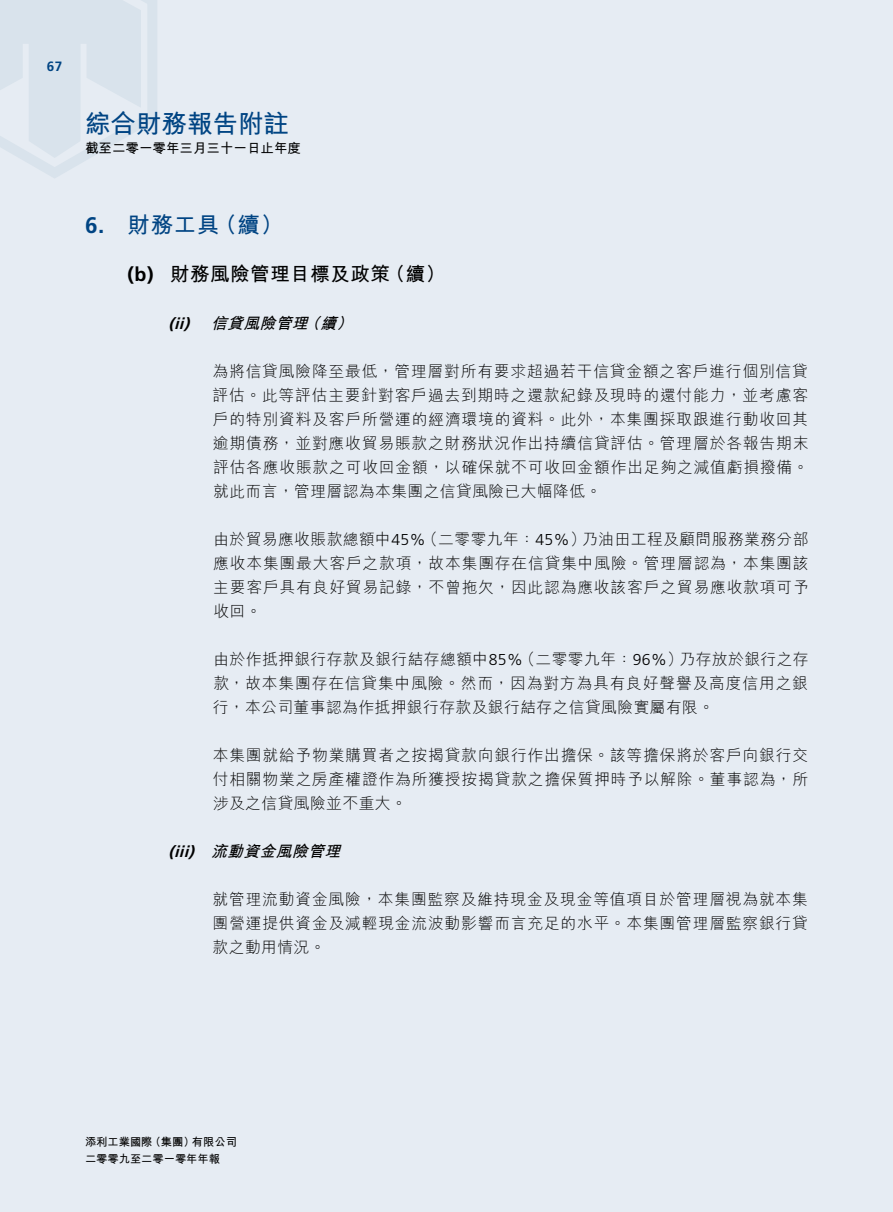
<style>
.page{position:relative;width:893px;height:1212px;background:#e6ecf3}
.page>*{position:absolute;margin:0;border:0;box-sizing:border-box;transform-origin:0 0}
.t1{font:700 25.5px "M Hei HK";color:#004483}
.t2{font:700 22.5px "M Hei HK";color:#004483}
.t3{font:700 22.5px "Frutiger LT Std";color:#004483}
.t4{font:700 19.5px "M Hei HK";letter-spacing:.03em;color:#000}
.t5{font:700 19.5px "Frutiger LT Std";color:#000}
.t6{font:300 15.75px/24px "M Hei HK";letter-spacing:.05em;color:#000;text-align:justify}
.t7{font:300 15.75px/24px "M Hei HK";letter-spacing:.03em;color:#000}
.t8{font:italic 700 15.75px "M Hei HK";color:#000}
.t9{font:italic 700 15.75px "Frutiger LT Std";color:#000}
.t10{font:700 13.5px "M Hei HK";color:#000}
.t11{font:700 13.5px "Frutiger LT Std";color:#004483}
.t12{font:700 11.25px/17.2px "M Hei HK";color:#000}
.s1{font-family:"Frutiger LT Std"}
</style>
<div class="page">
<svg style="left:0;top:0;width:157px;height:178px"></svg>
<p class="t11" style="left:47px;top:58px;width:17px">67</p>
<h1 class="t1" style="left:85px;top:105px;width:205px">綜合財務報告附註</h1>
<p class="t10" style="left:85px;top:138px;width:217px">截至二零一零年三月三十一日止年度</p>
<h2 class="t3" style="left:85px;top:212px;width:21px">6.</h2>
<h2 class="t2" style="left:128px;top:208px;width:93px">財務工具</h2>
<h2 class="t2" style="left:214px;top:208px;width:70px">（續(</h2>
<p class="t5" style="left:128px;top:262px;width:27px">b( )</p>
<p class="t4" style="left:170px;top:259px;width:221px">財務風險管理目標及政策</p>
<p class="t4" style="left:386px;top:259px;width:61px">（續(</p>
<p class="t9" style="left:168px;top:314px;width:27px">( )</p>
<p class="t9" style="left:174px;top:314px;width:16px">ii</p>
<p class="t8" style="left:211px;top:311px;width:104px">信貸風險管理</p>
<p class="t8" style="left:304px;top:311px;width:23px">（</p>
<p class="t8" style="left:337px;top:311px;width:23px">(</p>
<p class="t8" style="left:320px;top:311px;width:23px">續</p>
<p class="t9" style="left:168px;top:842px;width:12px">(</p>
<p class="t9" style="left:189px;top:842px;width:12px">)</p>
<p class="t9" style="left:174px;top:842px;width:21px">iii</p>
<p class="t6" style="left:213px;top:358px;width:597px">為將信貸風險降至最低，管理層對所有要求超過若干信貸金額之客戶進行個別信貸評估。此等評估主要針對客戶過去到期時之還款紀錄及現時的還付能力，並考慮客戶的特別資料及客戶所營運的經濟環境的資料。此外，本集團採取跟進行動收回其逾期債務，並對應收貿易賬款之財務狀況作出持續信貸評估。管理層於各報告期末評估各應收賬款之可收回金額，以確保就不可收回金額作出足夠之減值虧損撥備。就此而言，管理層認為本集團之信貸風險已大幅降低。</p>
<p class="t7" style="left:582px;top:526px;width:228px">乃油田工程及顧問服務業務分部</p>
<p class="t6" style="left:422px;top:526px;width:165px">（二零零九年：<span class="s1">45%</span>）</p>
<p class="t6" style="left:213px;top:526px;width:597px;text-align:left">由於貿易應收賬款總額中<span class="s1">45%<br></span>應收本集團最大客戶之款項，故本集團存在信貸集中風險。管理層認為，本集團該主要客戶具有良好貿易記錄，不曾拖欠，因此認為應收該客戶之貿易應收款項可予收回。</p>
<p class="t7" style="left:680px;top:646px;width:131px">乃存放於銀行之存</p>
<p class="t6" style="left:519px;top:646px;width:165px">（二零零九年：<span class="s1">96%</span>）</p>
<p class="t7" style="left:213px;top:646px;width:597px">由於作抵押銀行存款及銀行結存總額中<span class="s1">85%<br></span>款，故本集團存在信貸集中風險。然而，因為對方為具有良好聲譽及高度信用之銀行，本公司董事認為作抵押銀行存款及銀行結存之信貸風險實屬有限。</p>
<p class="t6" style="left:213px;top:742px;width:597px">本集團就給予物業購買者之按揭貸款向銀行作出擔保。該等擔保將於客戶向銀行交付相關物業之房產權證作為所獲授按揭貸款之擔保質押時予以解除。董事認為，所涉及之信貸風險並不重大。</p>
<p class="t8" style="left:211px;top:839px;width:136px">流動資金風險管理</p>
<p class="t6" style="left:213px;top:886px;width:597px">就管理流動資金風險，本集團監察及維持現金及現金等值項目於管理層視為就本集團營運提供資金及減輕現金流波動影響而言充足的水平。本集團管理層監察銀行貸款之動用情況。</p>
<p class="t12" style="left:150px;top:1132px;width:46px">（集團）</p>
<p class="t12" style="left:192px;top:1132px;width:46px">有限公司</p>
<p class="t12" style="left:85px;top:1132px;width:136px">添利工業國際<br>二零零九至二零一零年年報</p>
</div>
